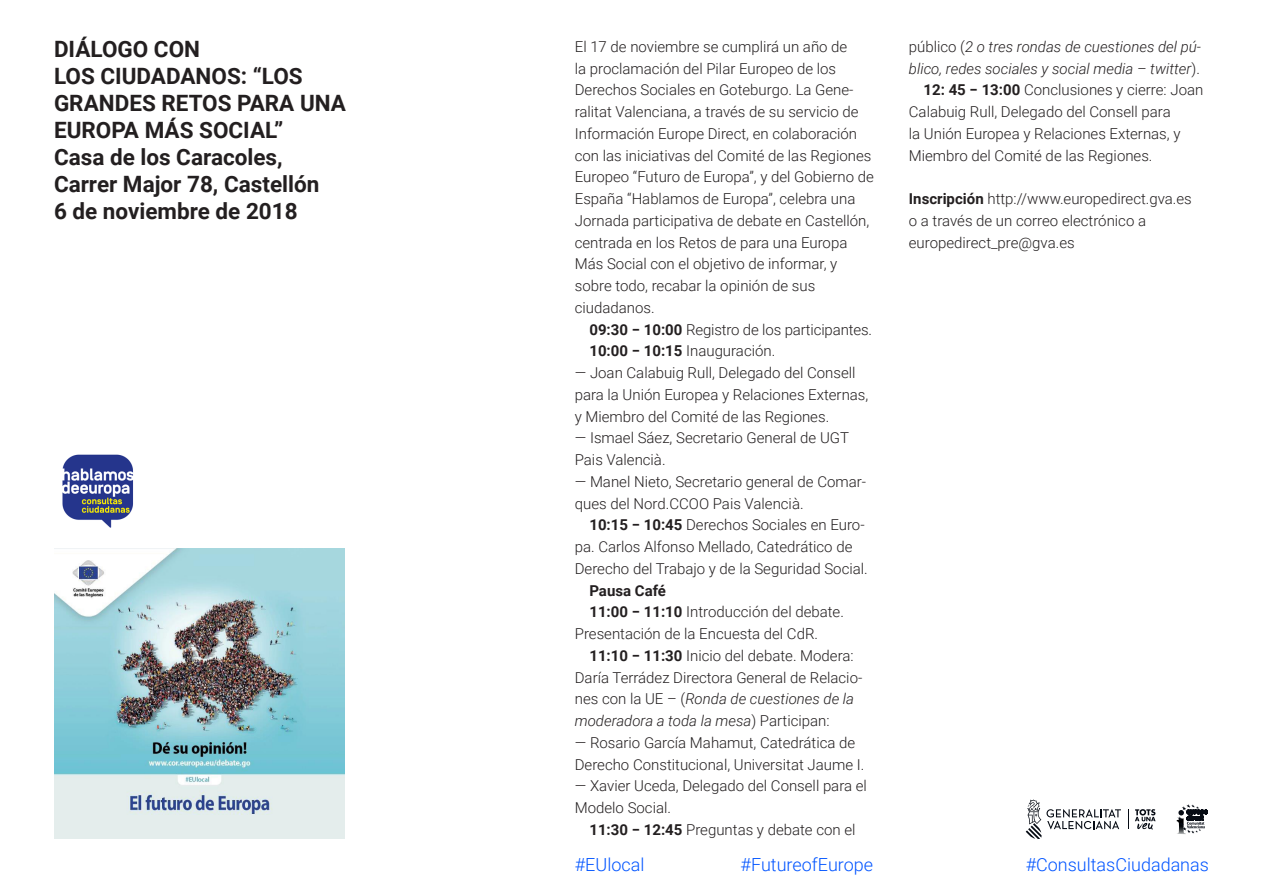
<style>
.page{position:relative;width:1263px;height:893px;background:#fff}
.page>*{position:absolute;margin:0;border:0;box-sizing:border-box;transform-origin:0 0}
.t1{font:700 22.5px/27px "Roboto";color:#231f20}
.t2{font:300 18px "Roboto";color:#0054ff}
.t3{font:300 15px/21.8px "Roboto";color:#231f20}
.t4{font:italic 300 15px/21.8px "Roboto";color:#231f20}
.t5{font:700 15px "Roboto";color:#231f20}
.s1{font-weight:700}
.s2{font-style:italic}
.s3{font-style:normal}
</style>
<div class="page">
<svg style="left:1026px;top:799px;width:95px;height:40px"></svg>
<svg style="left:1128px;top:809px;width:1px;height:20px"></svg>
<svg style="left:1135px;top:809px;width:20px;height:20px"></svg>
<svg style="left:1177px;top:804px;width:31px;height:29px"></svg>
<img style="left:54px;top:548px;width:291px;height:291px">
<img style="left:62px;top:454px;width:71px;height:74px">
<p class="t1" style="left:54px;top:35px;width:148px">DIÁLOGO CON</p>
<p class="t1" style="left:54px;top:62px;width:294px">LOS CIUDADANOS: “LOS<br>GRANDES RETOS PARA UNA<br>EUROPA MÁS SOCIAL”</p>
<p class="t1" style="left:54px;top:143px;width:267px">Casa de los Caracoles,<br>Carrer Major 78, Castellón<br>6 de noviembre de 2018</p>
<p class="t3" style="left:575px;top:35px;width:300px">El 17 de noviembre se cumplirá un año de<br>la proclamación del Pilar Europeo de los Derechos Sociales en Goteburgo. La Gene&shy;ralitat Valenciana, a través de su servicio de Información Europe Direct, en colaboración con las iniciativas del Comité de las Regiones Europeo “Futuro de Europa”, y del Gobierno de España “Hablamos de Europa”, celebra una Jornada participativa de debate en Castellón, centrada en los Retos de para una Europa Más Social con el objetivo de informar, y sobre todo, recabar la opinión de sus ciudadanos.</p>
<p class="t3" style="left:589px;top:318px;width:284px"><span class="s1">09:30 − 10:00</span> Registro de los participantes.</p>
<p class="t3" style="left:589px;top:339px;width:187px"><span class="s1">10:00 − 10:15</span> Inauguración.</p>
<p class="t3" style="left:575px;top:361px;width:295px">— Joan Calabuig Rull, Delegado del Consell para la Unión Europea y Relaciones Externas, y Miembro del Comité de las Regiones.</p>
<p class="t3" style="left:575px;top:426px;width:276px">— Ismael Sáez, Secretario General de UGT<br>Pais Valencià.</p>
<p class="t3" style="left:575px;top:470px;width:293px">— Manel Nieto, Secretario general de Comar&shy;ques del Nord.CCOO Pais Valencià.</p>
<p class="t3" style="left:575px;top:513px;width:294px;text-indent:15px"><span class="s1">10:15 − 10:45</span> Derechos Sociales en Euro&shy;pa. Carlos Alfonso Mellado, Catedrático de<br>Derecho del Trabajo y de la Seguridad Social.</p>
<p class="t5" style="left:589px;top:580px;width:78px">Pausa Café</p>
<p class="t3" style="left:575px;top:600px;width:271px;text-indent:15px"><span class="s1">11:00 − 11:10</span> Introducción del debate.<br>Presentación de la Encuesta del CdR.</p>
<p class="t3" style="left:575px;top:644px;width:289px;text-indent:15px"><span class="s1">11:10 − 11:30</span> Inicio del debate. Modera:<br>Daría Terrádez Directora General de Relacio&shy;nes con la UE – (<span class="s2">Ronda de cuestiones de la moderadora a toda la mesa</span>) Participan:</p>
<p class="t3" style="left:575px;top:731px;width:291px">— Rosario García Mahamut, Catedrática de<br>Derecho Constitucional, Universitat Jaume I.</p>
<p class="t3" style="left:575px;top:774px;width:294px">— Xavier Uceda, Delegado del Consell para el<br>Modelo Social.</p>
<p class="t3" style="left:589px;top:818px;width:268px"><span class="s1">11:30 − 12:45</span> Preguntas y debate con el</p>
<p class="t4" style="left:909px;top:35px;width:294px"><span class="s3">público (</span>2 o tres rondas de cuestiones del pú&shy;blico, redes sociales y social media – twitter<span class="s3">).</span></p>
<p class="t3" style="left:909px;top:78px;width:296px;text-indent:15px"><span class="s1">12: 45 − 13:00</span> Conclusiones y cierre: Joan Calabuig Rull, Delegado del Consell para<br>la Unión Europea y Relaciones Externas, y Miembro del Comité de las Regiones.</p>
<p class="t3" style="left:909px;top:187px;width:284px"><span class="s1">Inscripción</span> http://www.europedirect.gva.es o a través de un correo electrónico a europedirect_pre@gva.es</p>
<p class="t2" style="left:575px;top:852px;width:71px">#EUlocal</p>
<p class="t2" style="left:741px;top:852px;width:134px">#FutureofEurope</p>
<p class="t2" style="left:1026px;top:852px;width:185px">#ConsultasCiudadanas</p>
</div>
